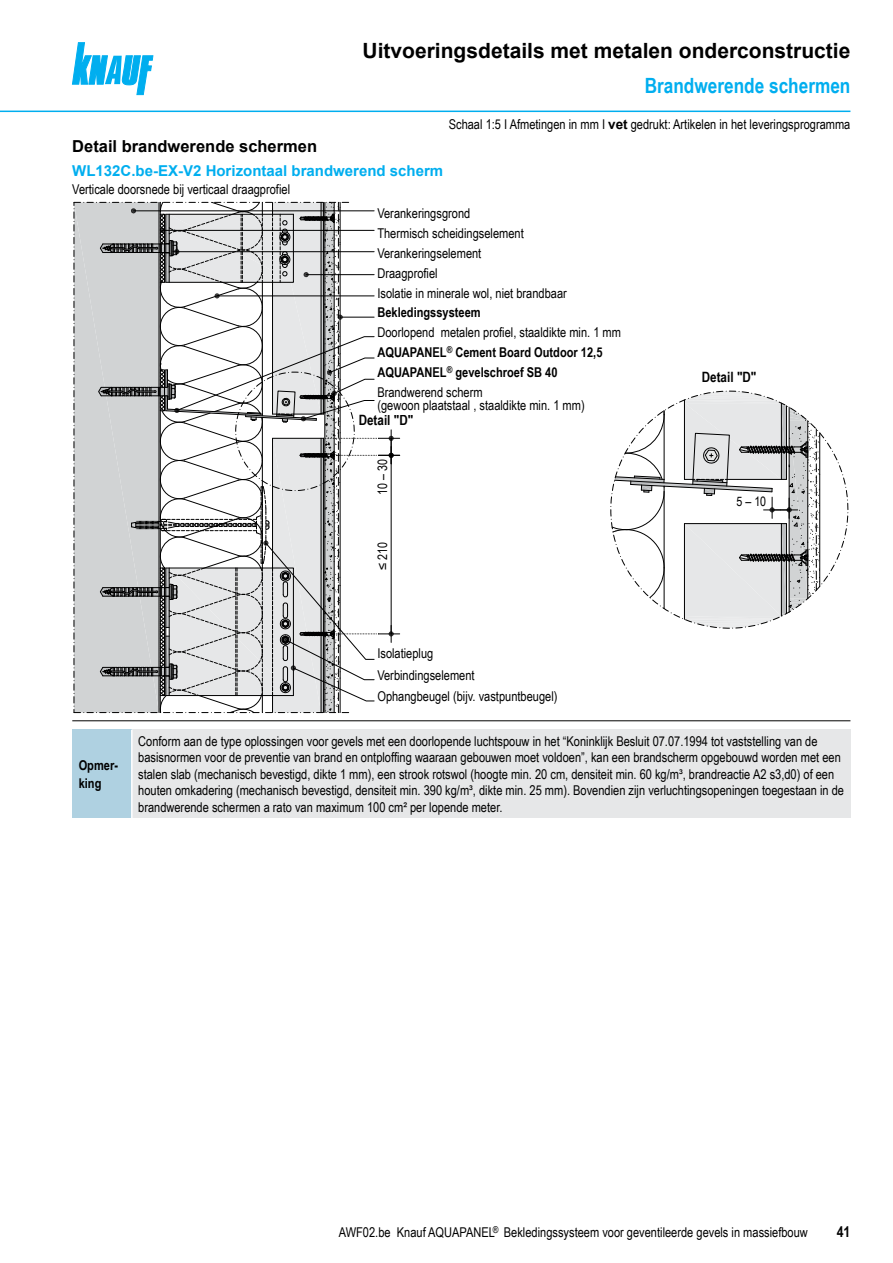
<style>
.page{position:relative;width:893px;height:1263px;background:#fff}
.page>*{position:absolute;margin:0;border:0;box-sizing:border-box;transform-origin:0 0}
.Ue1_TBr{font:700 21px "Arial";color:#000}
.IHV_Ue2_Planung_TBr{font:700 21px "Arial Narrow";color:#00aeef}
.Ue3_11cyan_TBr{font:700 16.5px "Arial";color:#000}
.Tab_Ue_Detail_TBr{font:700 15px "Arial";color:#00aeef}
.t1{font:700 15px "Arial Narrow";color:#000}
.t2{font:700 14.25px "Arial Narrow";color:#000}
.Hinweis_Text_Abs_o_T{font:13.5px/16.5px "Arial Narrow";color:#000}
.Knauf_Master{font:13.5px/13.5px "Arial Narrow";color:#000}
.Knauf_Master-2{font:700 13.5px "Arial Narrow";color:#000}
.Text_rechtsbuendig_T{font:13.5px "Arial Narrow";color:#000}
.Text_TBr{font:13.5px "Arial Narrow";color:#000}
.Hinweis_TBr{font:700 13.5px/18px "Arial Narrow";color:#000}
.t3{font:13.05px/19.6px "Arial Narrow";color:#000}
.t4{font:700 13.05px "Arial Narrow";color:#000}
.t5{font:9.45px "Arial Narrow";color:#000}
.s1{font-family:"Arial";font-weight:700}
</style>
<div class="page">
<svg style="left:72px;top:43px;width:81px;height:52px"></svg>
<hr style="left:0;top:111px;width:850px;height:1px;background:#00aeef">
<hr style="left:72px;top:720px;width:778px;height:1px;background:#000">
<div style="left:72px;top:730px;width:60px;height:88px;background:#afd1e1"></div>
<div style="left:132px;top:730px;width:719px;height:88px;background:#e6e7e8"></div>
<hr style="left:131px;top:730px;width:2px;height:88px;background:#fff">
<svg style="left:74px;top:202px;width:326px;height:511px"></svg>
<svg style="left:610px;top:391px;width:239px;height:238px"></svg>
<div style="left:377px;top:204px;width:270px;height:211px;background:#fff"></div>
<div style="left:377px;top:648px;width:260px;height:68px;background:#fff"></div>
<p class="Ue1_TBr" style="left:363px;top:35px;width:489px">Uitvoeringsdetails met metalen onderconstructie</p>
<p class="IHV_Ue2_Planung_TBr" style="left:645px;top:70px;width:207px">Brandwerende schermen</p>
<p class="Text_rechtsbuendig_T" style="left:449px;top:115px;width:403px">Schaal 1:5 I Afmetingen in mm I <span class="s1">vet</span> gedrukt: Artikelen in het leveringsprogramma</p>
<p class="Ue3_11cyan_TBr" style="left:72px;top:135px;width:246px">Detail brandwerende schermen</p>
<p class="Tab_Ue_Detail_TBr" style="left:72px;top:160px;width:372px">WL132C.be-EX-V2 Horizontaal brandwerend scherm</p>
<p class="Text_TBr" style="left:72px;top:179px;width:219px">Verticale doorsnede bij verticaal draagprofiel</p>
<p class="t3" style="left:378px;top:199px;width:96px">Verankerungsgrund</p>
<p class="t3" style="left:378px;top:240px;width:106px">Verankerungselement</p>
<p class="Knauf_Master" style="left:377px;top:206px;width:94px">Verankeringsgrond</p>
<p class="Knauf_Master" style="left:377px;top:226px;width:148px">Thermisch scheidingselement</p>
<p class="Knauf_Master" style="left:377px;top:246px;width:105px">Verankeringselement</p>
<p class="Knauf_Master" style="left:377px;top:266px;width:62px">Draagprofiel</p>
<p class="Knauf_Master" style="left:377px;top:285px;width:191px">Isolatie in minerale wol, niet brandbaar</p>
<p class="Knauf_Master-2" style="left:377px;top:302px;width:105px">Bekledingssysteem</p>
<p class="Knauf_Master" style="left:377px;top:325px;width:245px">Doorlopend metalen profiel, staaldikte min. 1 mm</p>
<p class="Knauf_Master-2" style="left:377px;top:342px;width:227px">AQUAPANEL<sup>®</sup> Cement Board Outdoor 12,5</p>
<p class="Knauf_Master-2" style="left:377px;top:362px;width:182px">AQUAPANEL<sup>®</sup> gevelschroef SB 40</p>
<p class="Knauf_Master" style="left:377px;top:385px;width:209px">Brandwerend scherm<br>(gewoon plaatstaal , staaldikte min. 1 mm)</p>
<p class="t3" style="left:378px;top:220px;width:132px">Thermisches Trennelement</p>
<p class="t3" style="left:378px;top:263px;width:47px">Tragprofil</p>
<p class="t3" style="left:378px;top:284px;width:185px">Mineralwolle-Dämmung, nichtbrennbar</p>
<p class="t3" style="left:378px;top:306px;width:118px">Beschichtungssystem<br>Wandprofil durchlaufend</p>
<p class="t4" style="left:378px;top:347px;width:221px">AQUAPANEL<sup>®</sup> Cement Board Outdoor 12,5</p>
<p class="t4" style="left:378px;top:369px;width:208px">AQUAPANEL<sup>®</sup> Fassadenschraube SB 40</p>
<p class="t3" style="left:378px;top:389px;width:220px">Brandsperre (Glattblech oder 2-fach gekantet)</p>
<p class="t2" style="left:359px;top:409px;width:56px">Detail "D"</p>
<p class="t3" style="left:372px;top:495px;width:37px;rotate:-90deg">10 – 30</p>
<p class="t3" style="left:372px;top:570px;width:30px;rotate:-90deg">≤ 210</p>
<p class="Knauf_Master" style="left:377px;top:646px;width:57px">Isolatieplug</p>
<p class="Knauf_Master" style="left:377px;top:667px;width:99px">Verbindingselement</p>
<p class="Knauf_Master" style="left:377px;top:689px;width:182px">Ophangbeugel (bijv. vastpuntbeugel)</p>
<p class="t3" style="left:378px;top:649px;width:60px">Dämmhalter</p>
<p class="t3" style="left:378px;top:668px;width:100px">Verbindungselement</p>
<p class="t3" style="left:378px;top:689px;width:138px">Wandhalter (z. B. Festpunkt)</p>
<p class="t2" style="left:702px;top:367px;width:56px">Detail "D"</p>
<p class="t3" style="left:736px;top:491px;width:31px">5 – 10</p>
<p class="Hinweis_TBr" style="left:79px;top:755px;width:41px">Opmer&shy;king</p>
<p class="Hinweis_Text_Abs_o_T" style="left:138px;top:732px;width:707px">Conform aan de type oplossingen voor gevels met een doorlopende luchtspouw in het “Koninklijk Besluit 07.07.1994 tot vaststelling van de basisnormen voor de preventie van brand en ontploffing waaraan gebouwen moet voldoen”, kan een brandscherm opgebouwd worden met een stalen slab (mechanisch bevestigd, dikte 1 mm), een strook rotswol (hoogte min. 20 cm, densiteit min. 60 kg/m³, brandreactie A2 s3,d0) of een houten omkadering (mechanisch bevestigd, densiteit min. 390 kg/m³, dikte min. 25 mm). Bovendien zijn verluchtingsopeningen toegestaan in de brandwerende schermen a rato van maximum 100 cm² per lopende meter.</p>
<p class="t5" style="left:493px;top:1222px;width:7px">®</p>
<p class="Hinweis_Text_Abs_o_T" style="left:339px;top:1224px;width:471px">AWF02.be Knauf AQUAPANEL Bekledingssysteem voor geventileerde gevels in massiefbouw</p>
<p class="t1" style="left:837px;top:1221px;width:15px">41</p>
</div>
